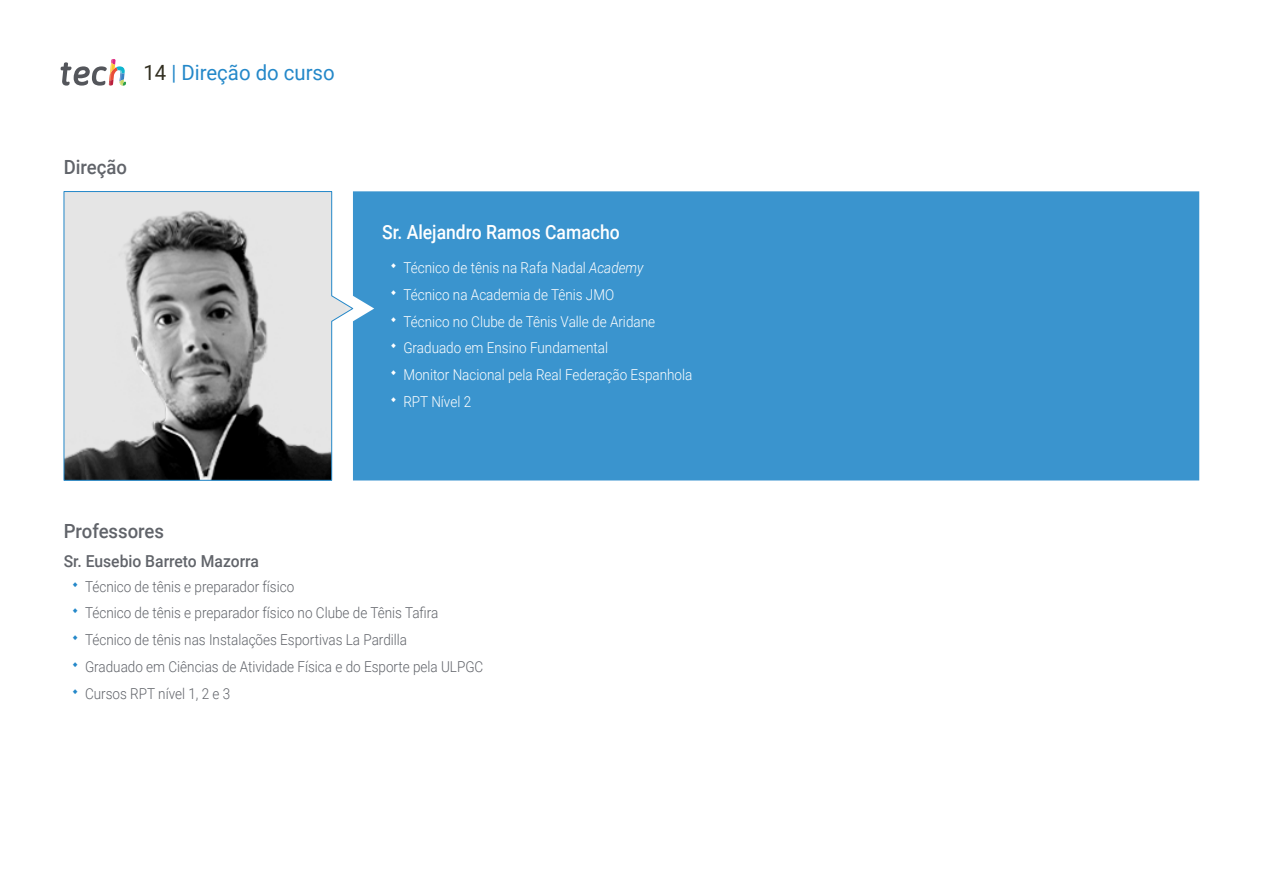
<style>
.page{position:relative;width:1263px;height:893px;background:#fff}
.page>*{position:absolute;margin:0;border:0;box-sizing:border-box;transform-origin:0 0}
.t1{font:21px "Roboto";color:#2488c9}
.t2{font:500 19.5px "Roboto";color:#fff;scale:.9 1}
.t3{font:500 19.5px "Roboto";color:#61646a;scale:.95 1}
.t4{font:500 16.5px "Roboto";color:#61646a;scale:.95 1}
.t5{font:300 15px/26.7px "Roboto";color:#61646a;scale:.9 1}
.t6{font:300 15px/26.7px "Roboto";color:#fff;scale:.9 1}
.s1{color:#312e20}
.s2{font-style:italic}
</style>
<div class="page">
<svg style="left:61px;top:59px;width:65px;height:27px"></svg>
<div style="left:354px;top:191px;width:845px;height:289px;background:#3a94ce"></div>
<svg style="left:63px;top:191px;width:291px;height:290px;background:#aeafb0"></svg>
<svg style="left:392px;top:263px;width:4px;height:5px"></svg>
<svg style="left:392px;top:290px;width:4px;height:5px"></svg>
<svg style="left:392px;top:317px;width:4px;height:5px"></svg>
<svg style="left:392px;top:343px;width:4px;height:5px"></svg>
<svg style="left:392px;top:370px;width:4px;height:5px"></svg>
<svg style="left:392px;top:397px;width:4px;height:5px"></svg>
<h1 class="t1" style="left:144px;top:57px;width:193px"><span class="s1">14</span> | Direção do curso</h1>
<h2 class="t3" style="left:64px;top:154px;width:68px">Direção</h2>
<h2 class="t3" style="left:64px;top:517px;width:107px">Professores</h2>
<h2 class="t2" style="left:382px;top:219px;width:266px">Sr. Alejandro Ramos Camacho</h2>
<p class="t6" style="left:403px;top:254px;width:323px">Técnico de tênis na Rafa Nadal <span class="s2">Academy </span>Técnico na Academia de Tênis JMO<br>Técnico no Clube de Tênis Valle de Aridane Graduado em Ensino Fundamental<br>Monitor Nacional pela Real Federação Espanhola RPT Nível 2</p>
<p class="t4" style="left:64px;top:550px;width:207px">Sr. Eusebio Barreto Mazorra</p>
<p class="t5" style="left:85px;top:572px;width:444px">Técnico de tênis e preparador físico<br>Técnico de tênis e preparador físico no Clube de Tênis Tafira Técnico de tênis nas Instalações Esportivas La Pardilla<br>Graduado em Ciências de Atividade Física e do Esporte pela ULPGC Cursos RPT nível 1, 2 e 3</p>
</div>
